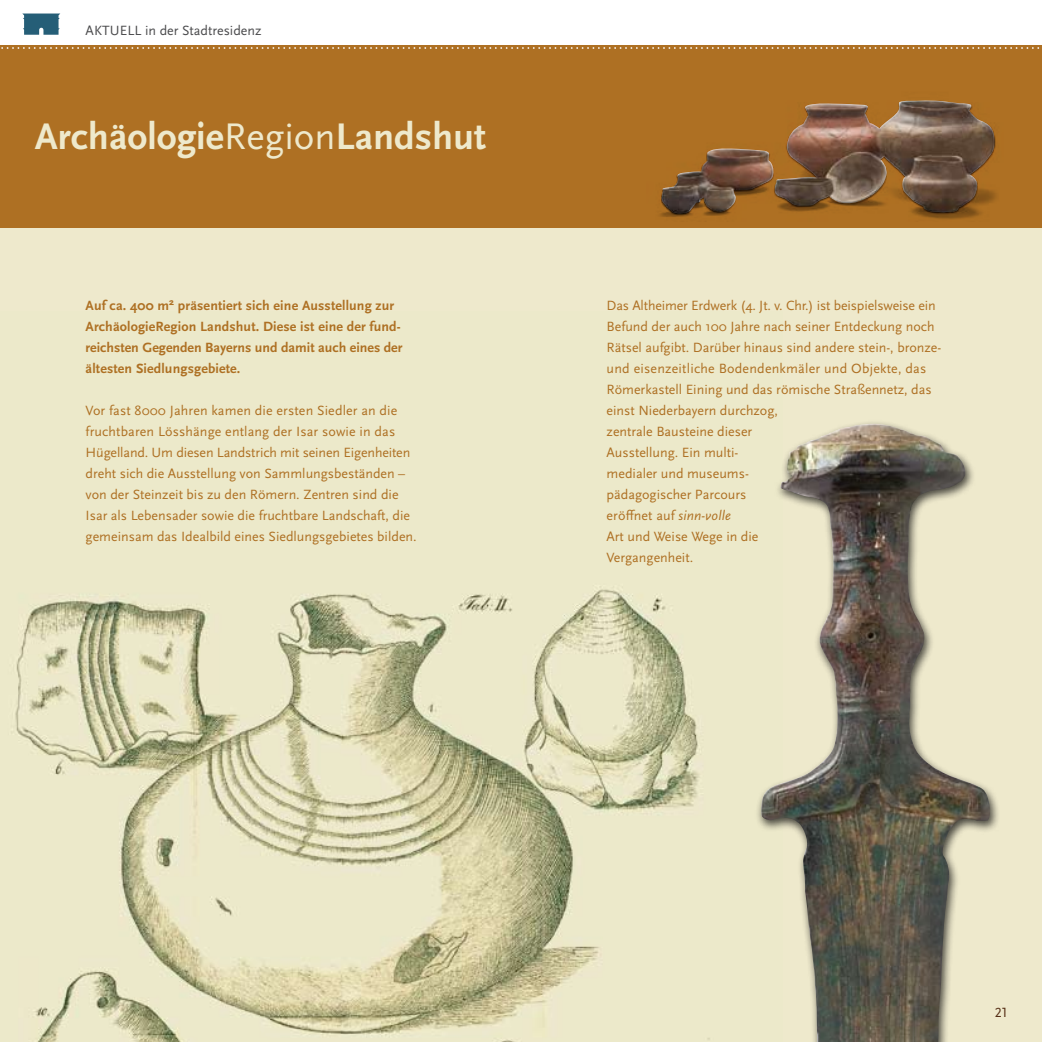
<style>
.page{position:relative;width:1042px;height:1042px;background:#eee9cc}
.page>*{position:absolute;margin:0;border:0;box-sizing:border-box;transform-origin:0 0}
.t1{font:700 38.68px "Scala Sans OT";color:#eee9cc}
.t2{font:14px/21px "Scala Sans OT";color:#ae7023}
.t3{font:700 14px/21px "Scala Sans OT";letter-spacing:.01em;color:#ae7023}
.t4{font:14px "Scala Sans OT";color:#4b4b4d}
.t5{font:14px "Scala Sans OT";color:#552e15}
.s1{font-weight:400}
.s2{font-style:italic}
</style>
<div class="page">
<img style="left:15px;top:586px;width:695px;height:456px">
<div style="left:0;top:45px;width:1042px;height:183px;background:#ae7023"></div>
<div style="left:0;top:0;width:1042px;height:45px;background:#fff"></div>
<svg style="left:1px;top:47px;width:1039px;height:2px"></svg>
<svg style="left:23px;top:14px;width:37px;height:21px"></svg>
<img style="left:760px;top:424px;width:230px;height:618px">
<img style="left:660px;top:134px;width:337px;height:85px">
<img style="left:677px;top:100px;width:317px;height:112px">
<p class="t4" style="left:86px;top:22px;width:18px">Aktuell</p>
<p class="t4" style="left:145px;top:22px;width:118px">in der Stadtresidenz</p>
<h1 class="t1" style="left:35px;top:114px;width:453px">Archäologie<span class="s1">Region</span>Landshut</h1>
<p class="t3" style="left:86px;top:295px;width:318px">Auf ca. 400 m² präsentiert sich eine Ausstellung zur ArchäologieRegion Landshut. Diese ist eine der fund&shy;reichsten Gegenden Bayerns und damit auch eines der ältesten Siedlungsgebiete.</p>
<p class="t2" style="left:86px;top:400px;width:333px">Vor fast 8000 Jahren kamen die ersten Siedler an die fruchtbaren Lösshänge entlang der Isar sowie in das Hügelland. Um diesen Landstrich mit seinen Eigenheiten dreht sich die Ausstellung von Sammlungsbeständen – von der Steinzeit bis zu den Römern. Zentren sind die Isar als Lebensader sowie die fruchtbare Landschaft, die gemeinsam das Idealbild eines Siedlungsgebietes bilden.</p>
<p class="t2" style="left:606px;top:295px;width:336px">Das Altheimer Erdwerk (4. Jt. v. Chr.) ist beispielsweise ein Befund der auch 100 Jahre nach seiner Entdeckung noch Rätsel aufgibt. Darüber hinaus sind andere stein-, bronze&shy;und eisenzeitliche Bodendenkmäler und Objekte, das Römerkastell Eining und das römische Straßennetz, das einst Niederbayern durchzog,<br>zentrale Bausteine dieser<br>Ausstellung. Ein multi-<br>medialer und museums-<br>pädagogischer Parcours<br>eröffnet auf <span class="s2">sinn-volle<br></span>Art und Weise Wege in die<br>Vergangenheit.</p>
<p class="t5" style="left:995px;top:1005px;width:14px">21</p>
</div>
